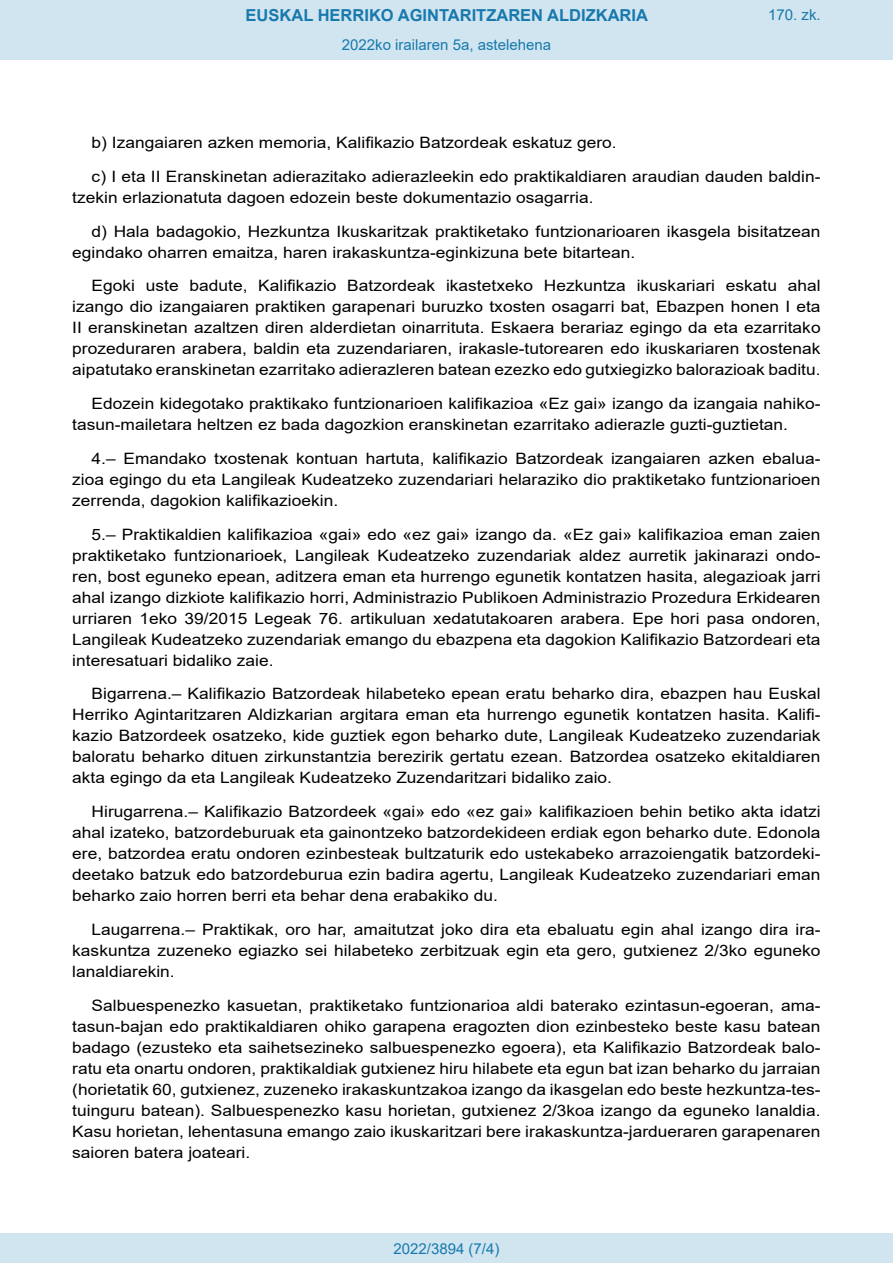
<style>
.page{position:relative;width:893px;height:1263px;background:#fff}
.page>*{position:absolute;margin:0;border:0;box-sizing:border-box;transform-origin:0 0}
.t1{font:700 16.5px "Arial";color:#1879ad}
.BOPVDetalle{font:15.6px/21px "Arial";color:#000;text-align:justify;scale:1.11 1}
.Paginacion_Centro{font:15px "Arial";color:#1879ad}
</style>
<div class="page">
<div style="left:0;top:0;width:893px;height:60px;background:#d0e5f0"></div>
<div style="left:0;top:1233px;width:893px;height:30px;background:#d0e5f0"></div>
<p class="t1" style="left:246px;top:3px;width:404px">EUSKAL HERRIKO AGINTARITZAREN ALDIZKARIA</p>
<p class="Paginacion_Centro" style="left:342px;top:35px;width:211px">2022ko irailaren 5a, astelehena</p>
<p class="Paginacion_Centro" style="left:768px;top:5px;width:54px">170. zk.</p>
<p class="BOPVDetalle" style="left:92px;top:132px;width:475px">b) Izangaiaren azken memoria, Kalifikazio Batzordeak eskatuz gero.</p>
<p class="BOPVDetalle" style="left:72px;top:166px;width:676px;text-indent:19px">c) I eta II Eranskinetan adierazitako adierazleekin edo praktikaldiaren araudian dauden baldin&shy;tzekin erlazionatuta dagoen edozein beste dokumentazio osagarria.</p>
<p class="BOPVDetalle" style="left:72px;top:221px;width:676px;text-indent:19px">d) Hala badagokio, Hezkuntza Ikuskaritzak praktiketako funtzionarioaren ikasgela bisitatzean egindako oharren emaitza, haren irakaskuntza-eginkizuna bete bitartean.</p>
<p class="BOPVDetalle" style="left:72px;top:275px;width:676px;text-indent:19px">Egoki uste badute, Kalifikazio Batzordeak ikastetxeko Hezkuntza ikuskariari eskatu ahal izango dio izangaiaren praktiken garapenari buruzko txosten osagarri bat, Ebazpen honen I eta II eranskinetan azaltzen diren alderdietan oinarrituta. Eskaera berariaz egingo da eta ezarritako prozeduraren arabera, baldin eta zuzendariaren, irakasle-tutorearen edo ikuskariaren txostenak aipatutako eranskinetan ezarritako adierazleren batean ezezko edo gutxiegizko balorazioak baditu.</p>
<p class="BOPVDetalle" style="left:72px;top:393px;width:676px;text-indent:19px">Edozein kidegotako praktikako funtzionarioen kalifikazioa «Ez gai» izango da izangaia nahiko&shy;tasun-mailetara heltzen ez bada dagozkion eranskinetan ezarritako adierazle guzti-guztietan.</p>
<p class="BOPVDetalle" style="left:72px;top:448px;width:676px;text-indent:19px">4.– Emandako txostenak kontuan hartuta, kalifikazio Batzordeak izangaiaren azken ebalua&shy;zioa egingo du eta Langileak Kudeatzeko zuzendariari helaraziko dio praktiketako funtzionarioen zerrenda, dagokion kalifikazioekin.</p>
<p class="BOPVDetalle" style="left:72px;top:524px;width:676px;text-indent:19px">5.– Praktikaldien kalifikazioa «gai» edo «ez gai» izango da. «Ez gai» kalifikazioa eman zaien praktiketako funtzionarioek, Langileak Kudeatzeko zuzendariak aldez aurretik jakinarazi ondo&shy;ren, bost eguneko epean, aditzera eman eta hurrengo egunetik kontatzen hasita, alegazioak jarri ahal izango dizkiote kalifikazio horri, Administrazio Publikoen Administrazio Prozedura Erkidearen urriaren 1eko 39/2015 Legeak 76. artikuluan xedatutakoaren arabera. Epe hori pasa ondoren, Langileak Kudeatzeko zuzendariak emango du ebazpena eta dagokion Kalifikazio Batzordeari eta interesatuari bidaliko zaie.</p>
<p class="BOPVDetalle" style="left:72px;top:683px;width:676px;text-indent:19px">Bigarrena.– Kalifikazio Batzordeak hilabeteko epean eratu beharko dira, ebazpen hau Euskal Herriko Agintaritzaren Aldizkarian argitara eman eta hurrengo egunetik kontatzen hasita. Kalifi&shy;kazio Batzordeek osatzeko, kide guztiek egon beharko dute, Langileak Kudeatzeko zuzendariak baloratu beharko dituen zirkunstantzia berezirik gertatu ezean. Batzordea osatzeko ekitaldiaren akta egingo da eta Langileak Kudeatzeko Zuzendaritzari bidaliko zaio.</p>
<p class="BOPVDetalle" style="left:72px;top:801px;width:676px;text-indent:19px">Hirugarrena.– Kalifikazio Batzordeek «gai» edo «ez gai» kalifikazioen behin betiko akta idatzi ahal izateko, batzordeburuak eta gainontzeko batzordekideen erdiak egon beharko dute. Edonola ere, batzordea eratu ondoren ezinbesteak bultzaturik edo ustekabeko arrazoiengatik batzordeki&shy;deetako batzuk edo batzordeburua ezin badira agertu, Langileak Kudeatzeko zuzendariari eman beharko zaio horren berri eta behar dena erabakiko du.</p>
<p class="BOPVDetalle" style="left:72px;top:919px;width:676px;text-indent:19px">Laugarrena.– Praktikak, oro har, amaitutzat joko dira eta ebaluatu egin ahal izango dira ira&shy;kaskuntza zuzeneko egiazko sei hilabeteko zerbitzuak egin eta gero, gutxienez 2/3ko eguneko lanaldiarekin.</p>
<p class="BOPVDetalle" style="left:72px;top:995px;width:676px;text-indent:19px">Salbuespenezko kasuetan, praktiketako funtzionarioa aldi baterako ezintasun-egoeran, ama&shy;tasun-bajan edo praktikaldiaren ohiko garapena eragozten dion ezinbesteko beste kasu batean badago (ezusteko eta saihetsezineko salbuespenezko egoera), eta Kalifikazio Batzordeak balo&shy;ratu eta onartu ondoren, praktikaldiak gutxienez hiru hilabete eta egun bat izan beharko du jarraian (horietatik 60, gutxienez, zuzeneko irakaskuntzakoa izango da ikasgelan edo beste hezkuntza-tes&shy;tuinguru batean). Salbuespenezko kasu horietan, gutxienez 2/3koa izango da eguneko lanaldia.<br>Kasu horietan, lehentasuna emango zaio ikuskaritzari bere irakaskuntza-jardueraren garapenaren saioren batera joateari.</p>
<p class="Paginacion_Centro" style="left:393px;top:1238px;width:107px">2022/3894 (7/4)</p>
</div>
